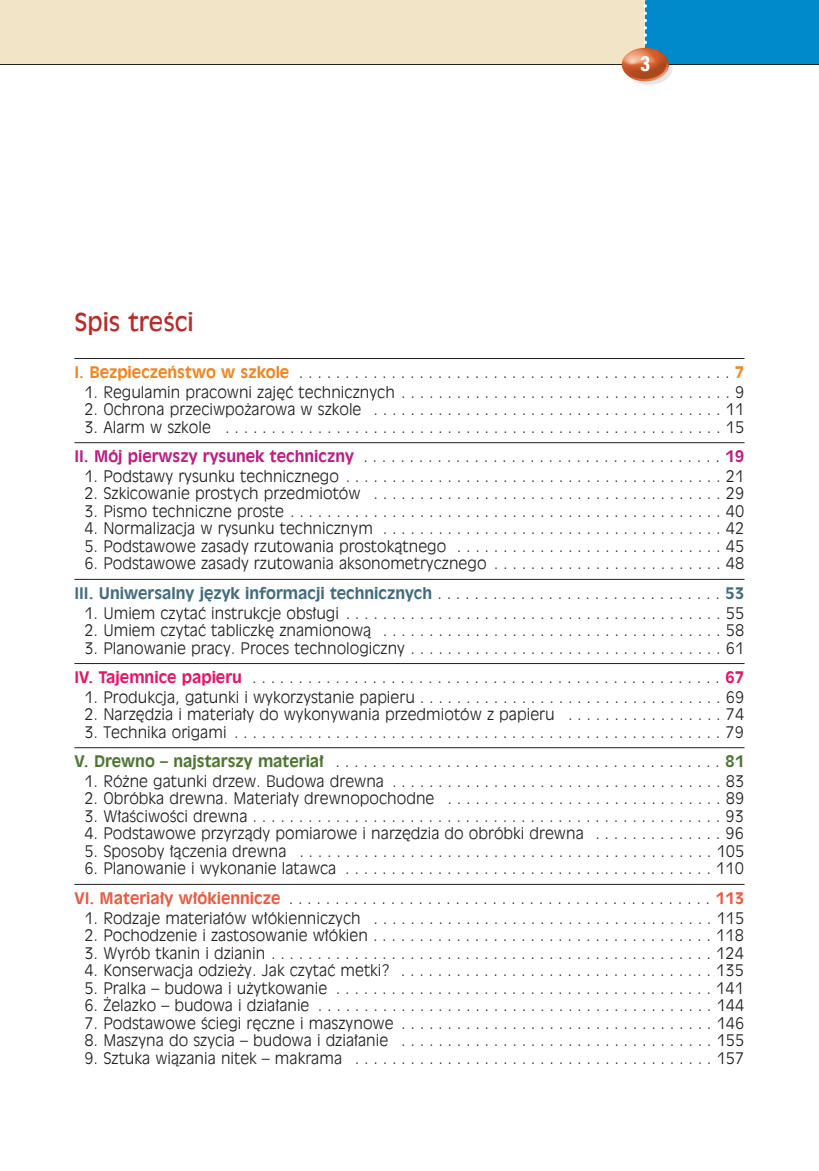
<style>
.page{position:relative;width:819px;height:1171px;background:#fff}
.page>*{position:absolute;margin:0;border:0;box-sizing:border-box;transform-origin:0 0}
.t1{font:24.5px "Incised 901 PL";color:#b62d2b}
.t2{font:700 condensed 21px "Zurich PL";color:#fff}
.t3{font:15.75px/29.2px "Incised 901 Lt EU";color:#231f20;text-align:right}
.t4{font:700 15.75px "Incised 901 PL";color:#426c7e}
.s1{font-family:"Incised 901 PL";font-weight:700;color:#ef8620}
.s2{font-family:"Incised 901 PL";font-weight:700;color:#b92084}
.s3{font-family:"Incised 901 Lt EU";font-weight:400;color:#231f20}
.s4{font-family:"Incised 901 PL";font-weight:700;color:#e51566}
.s5{font-family:"Incised 901 PL";font-weight:700;color:#4e7532}
.s6{font-family:"Incised 901 PL";font-weight:700;color:#e95c44}
</style>
<div class="page">
<svg style="left:625px;top:51px;width:47px;height:34px"></svg>
<div style="left:0;top:0;width:819px;height:65px;background:#f1e4c7"></div>
<div style="left:645px;top:0;width:174px;height:65px;background:#008acc"></div>
<hr style="left:0;top:64px;width:819px;height:1px;background:#231f20">
<img style="left:621px;top:48px;width:48px;height:33px;border-radius:50%">
<svg style="left:643px;top:0;width:4px;height:44px"></svg>
<hr style="left:74px;top:358px;width:670px;height:1px;background:#231f20">
<hr style="left:74px;top:442px;width:670px;height:1px;background:#231f20">
<hr style="left:74px;top:579px;width:670px;height:1px;background:#231f20">
<hr style="left:74px;top:663px;width:670px;height:1px;background:#231f20">
<hr style="left:74px;top:747px;width:670px;height:1px;background:#231f20">
<hr style="left:74px;top:884px;width:670px;height:1px;background:#231f20">
<h2 class="t2" style="left:640px;top:56px;width:12px">3</h2>
<h1 class="t1" style="left:74px;top:313px;width:121px">SPIS TREÊCI</h1>
<p class="t3" style="left:74px;top:358px;width:671px"><span class="s1">I. Bez pie czeƒ stwo w szkole</span> . . . . . . . . . . . . . . . . . . . . . . . . . . . . . . . . . . . . . . . . . . . . . . . <span class="s1">7</span></p>
<p class="t3" style="left:84px;top:378px;width:661px">1. Regulamin pracowni zajęć technicznych . . . . . . . . . . . . . . . . . . . . . . . . . . . . . . . . . . . . 9</p>
<p class="t3" style="left:84px;top:396px;width:661px">2. Ochrona przeciwpożarowa w szkole . . . . . . . . . . . . . . . . . . . . . . . . . . . . . . . . . . . . . . 11</p>
<p class="t3" style="left:74px;top:413px;width:671px">3. Alarm w szkole . . . . . . . . . . . . . . . . . . . . . . . . . . . . . . . . . . . . . . . . . . . . . . . . . . . . . . 15<br><span class="s2">II. Mój pierwszy rysunek techniczny</span> . . . . . . . . . . . . . . . . . . . . . . . . . . . . . . . . . . . . . . . <span class="s2">19</span></p>
<p class="t3" style="left:84px;top:463px;width:661px">1. Podstawy rysunku technicznego . . . . . . . . . . . . . . . . . . . . . . . . . . . . . . . . . . . . . . . . . 21</p>
<p class="t3" style="left:84px;top:480px;width:661px">2. Szkicowanie prostych przedmiotów . . . . . . . . . . . . . . . . . . . . . . . . . . . . . . . . . . . . . . 29</p>
<p class="t3" style="left:84px;top:498px;width:661px">3. Pismo techniczne proste . . . . . . . . . . . . . . . . . . . . . . . . . . . . . . . . . . . . . . . . . . . . . . . 40</p>
<p class="t3" style="left:84px;top:515px;width:661px">4. Normalizacja w rysunku technicznym . . . . . . . . . . . . . . . . . . . . . . . . . . . . . . . . . . . . . 42</p>
<p class="t3" style="left:84px;top:533px;width:661px">5. Podstawowe zasady rzutowania prostokątnego . . . . . . . . . . . . . . . . . . . . . . . . . . . . . 45</p>
<p class="t3" style="left:84px;top:550px;width:661px">6. Podstawowe zasady rzutowania aksonometrycznego . . . . . . . . . . . . . . . . . . . . . . . . . 48</p>
<p class="t4" style="left:74px;top:587px;width:671px">III. Uniwersalny j´zyk informacji technicznych <span class="s3">. . . . . . . . . . . . . . . . . . . . . . . . . . . . . . .</span> 53</p>
<p class="t3" style="left:84px;top:599px;width:661px">1. Umiem czytać instrukcje obsługi . . . . . . . . . . . . . . . . . . . . . . . . . . . . . . . . . . . . . . . . . 55</p>
<p class="t3" style="left:84px;top:617px;width:661px">2. Umiem czytać tabliczkę znamionową . . . . . . . . . . . . . . . . . . . . . . . . . . . . . . . . . . . . . 58</p>
<p class="t3" style="left:74px;top:634px;width:671px">3. Planowanie pracy. Proces technologiczny . . . . . . . . . . . . . . . . . . . . . . . . . . . . . . . . . . 61<br><span class="s4">IV. Tajemnice papieru</span> . . . . . . . . . . . . . . . . . . . . . . . . . . . . . . . . . . . . . . . . . . . . . . . . . . . <span class="s4">67</span></p>
<p class="t3" style="left:84px;top:683px;width:661px">1. Produkcja, gatunki i wykorzystanie papieru . . . . . . . . . . . . . . . . . . . . . . . . . . . . . . . . . 69</p>
<p class="t3" style="left:84px;top:701px;width:661px">2. Narzędzia i materiały do wykonywania przedmiotów z papieru . . . . . . . . . . . . . . . . . 74</p>
<p class="t3" style="left:74px;top:718px;width:671px;text-align:center">3. Technika origami . . . . . . . . . . . . . . . . . . . . . . . . . . . . . . . . . . . . . . . . . . . . . . . . . . . . . 79<br><span class="s5">V. Drewno – najstarszy materia∏</span> . . . . . . . . . . . . . . . . . . . . . . . . . . . . . . . . . . . . . . . . . . <span class="s5">81</span></p>
<p class="t3" style="left:84px;top:768px;width:661px">1. Różne gatunki drzew. Budowa drewna . . . . . . . . . . . . . . . . . . . . . . . . . . . . . . . . . . . . 83</p>
<p class="t3" style="left:84px;top:785px;width:661px">2. Obróbka drewna. Materiały drewnopochodne . . . . . . . . . . . . . . . . . . . . . . . . . . . . . . 89</p>
<p class="t3" style="left:84px;top:803px;width:661px">3. Właściwości drewna . . . . . . . . . . . . . . . . . . . . . . . . . . . . . . . . . . . . . . . . . . . . . . . . . . . 93</p>
<p class="t3" style="left:84px;top:820px;width:661px">4. Podstawowe przyrządy pomiarowe i narzędzia do obróbki drewna . . . . . . . . . . . . . . 96</p>
<p class="t3" style="left:84px;top:838px;width:661px">5. Sposoby łączenia drewna . . . . . . . . . . . . . . . . . . . . . . . . . . . . . . . . . . . . . . . . . . . . . 105</p>
<p class="t3" style="left:74px;top:855px;width:671px;text-align:center">6. Planowanie i wykonanie latawca . . . . . . . . . . . . . . . . . . . . . . . . . . . . . . . . . . . . . . . . 110<br><span class="s6">VI. Materia∏y w∏ókiennicze</span> . . . . . . . . . . . . . . . . . . . . . . . . . . . . . . . . . . . . . . . . . . . . . . <span class="s6">113</span></p>
<p class="t3" style="left:84px;top:904px;width:661px">1. Rodzaje materiałów włókienniczych . . . . . . . . . . . . . . . . . . . . . . . . . . . . . . . . . . . . . 115</p>
<p class="t3" style="left:84px;top:922px;width:661px">2. Pochodzenie i zastosowanie włókien . . . . . . . . . . . . . . . . . . . . . . . . . . . . . . . . . . . . . 118</p>
<p class="t3" style="left:84px;top:939px;width:661px">3. Wyrób tkanin i dzianin . . . . . . . . . . . . . . . . . . . . . . . . . . . . . . . . . . . . . . . . . . . . . . . . 124</p>
<p class="t3" style="left:84px;top:957px;width:661px">4. Konserwacja odzieży. Jak czytać metki? . . . . . . . . . . . . . . . . . . . . . . . . . . . . . . . . . . 135</p>
<p class="t3" style="left:84px;top:974px;width:661px">5. Pralka – budowa i użytkowanie . . . . . . . . . . . . . . . . . . . . . . . . . . . . . . . . . . . . . . . . . 141</p>
<p class="t3" style="left:84px;top:992px;width:661px">6. Żelazko – budowa i działanie . . . . . . . . . . . . . . . . . . . . . . . . . . . . . . . . . . . . . . . . . . . 144</p>
<p class="t3" style="left:84px;top:1009px;width:661px">7. Podstawowe ściegi ręczne i maszynowe . . . . . . . . . . . . . . . . . . . . . . . . . . . . . . . . . . 146</p>
<p class="t3" style="left:84px;top:1027px;width:661px">8. Maszyna do szycia – budowa i działanie . . . . . . . . . . . . . . . . . . . . . . . . . . . . . . . . . . 155</p>
<p class="t3" style="left:84px;top:1044px;width:661px">9. Sztuka wiązania nitek – makrama . . . . . . . . . . . . . . . . . . . . . . . . . . . . . . . . . . . . . . . 157</p>
</div>
